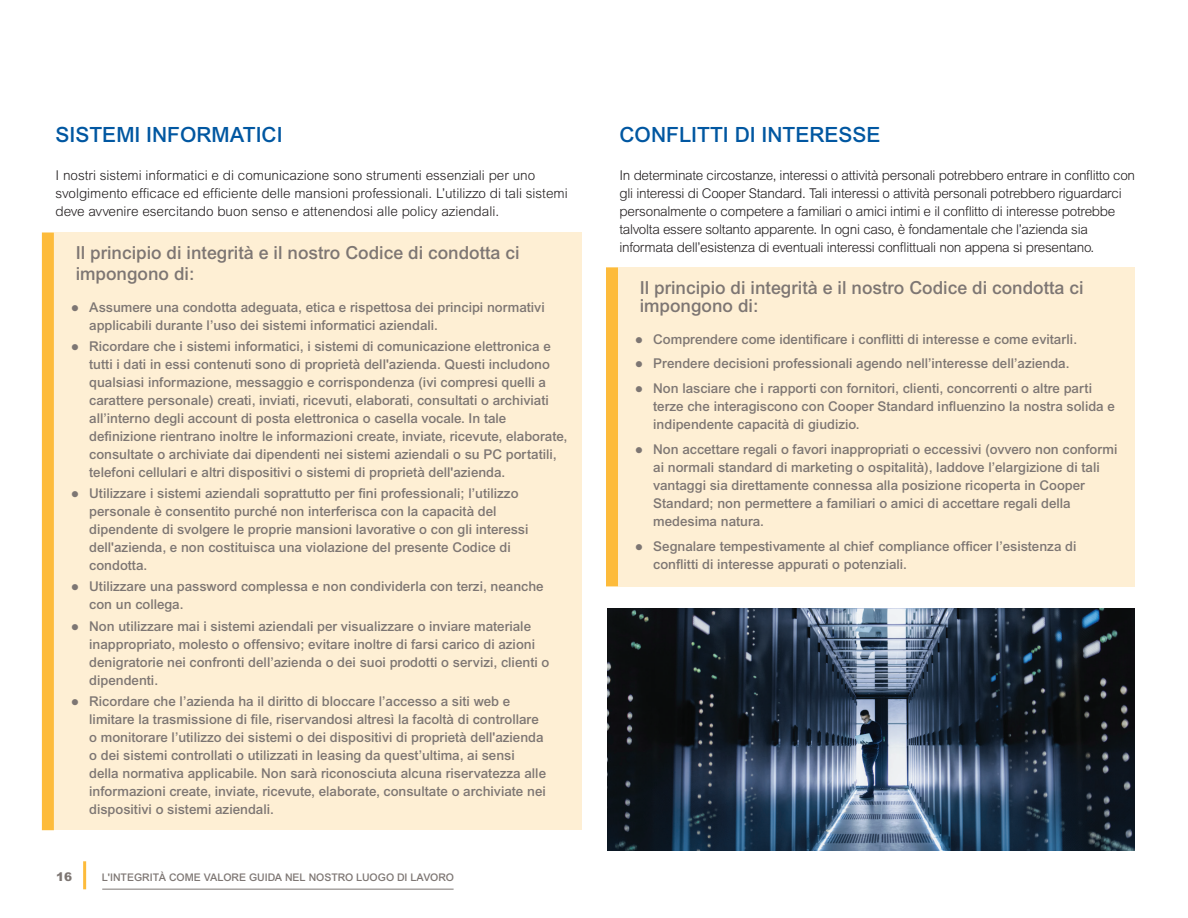
<style>
.page{position:relative;width:1188px;height:918px;background:#fff}
.page>*{position:absolute;margin:0;border:0;box-sizing:border-box;transform-origin:0 0}
.t1{font:500 21px "Arial MT Std";color:#0157a1}
.t2{font:500 18px/21.6px "Arial MT Std";color:#7d7673}
.t3{font:500 13.5px/18px "Arial MT Std";color:#7d7673}
.t4{font:300 13.5px/18px "Arial MT Std";letter-spacing:-.02em;color:#231f20}
.t5{font:300 13.5px/18px "Arial MT Std";color:#231f20}
.t6{font:900 12px "Arial MT Std";color:#7d7673}
.t7{font:500 10.5px "Arial MT Std";color:#7d7673}
</style>
<div class="page">
<hr style="left:102px;top:889px;width:352px;height:1px;background:#7d7673">
<hr style="left:83px;top:861px;width:3px;height:28px;background:#fdbb3b">
<div style="left:54px;top:232px;width:528px;height:598px;background:#feefd4"></div>
<div style="left:42px;top:232px;width:12px;height:598px;background:#fdbb3b"></div>
<div style="left:618px;top:267px;width:517px;height:319px;background:#feefd4"></div>
<div style="left:606px;top:267px;width:12px;height:319px;background:#fdbb3b"></div>
<img style="left:608px;top:608px;width:526px;height:242px">
<h1 class="t1" style="left:56px;top:122px;width:229px">SISTEMI INFORMATICI</h1>
<p class="t5" style="left:56px;top:166px;width:514px">I nostri sistemi informatici e di comunicazione sono strumenti essenziali per uno svolgimento efficace ed efficiente delle mansioni professionali. L’utilizzo di tali sistemi deve avvenire esercitando buon senso e attenendosi alle policy aziendali.</p>
<h2 class="t2" style="left:76px;top:241px;width:445px">Il principio di integrità e il nostro Codice di condotta ci impongono di:</h2>
<p class="t3" style="left:89px;top:298px;width:457px;text-indent:-18px">● Assumere una condotta adeguata, etica e rispettosa dei principi normativi applicabili durante l’uso dei sistemi informatici aziendali.</p>
<p class="t3" style="left:89px;top:337px;width:479px;text-indent:-18px">● Ricordare che i sistemi informatici, i sistemi di comunicazione elettronica e tutti i dati in essi contenuti sono di proprietà dell'azienda. Questi includono qualsiasi informazione, messaggio e corrispondenza (ivi compresi quelli a carattere personale) creati, inviati, ricevuti, elaborati, consultati o archiviati all’interno degli account di posta elettronica o casella vocale. In tale definizione rientrano inoltre le informazioni create, inviate, ricevute, elaborate, consultate o archiviate dai dipendenti nei sistemi aziendali o su PC portatili, telefoni cellulari e altri dispositivi o sistemi di proprietà dell'azienda.</p>
<p class="t3" style="left:89px;top:484px;width:441px;text-indent:-18px">● Utilizzare i sistemi aziendali soprattutto per fini professionali; l’utilizzo personale è consentito purché non interferisca con la capacità del dipendente di svolgere le proprie mansioni lavorative o con gli interessi dell'azienda, e non costituisca una violazione del presente Codice di condotta.</p>
<p class="t3" style="left:89px;top:577px;width:456px;text-indent:-18px">● Utilizzare una password complessa e non condividerla con terzi, neanche con un collega.</p>
<p class="t3" style="left:89px;top:617px;width:462px;text-indent:-18px">● Non utilizzare mai i sistemi aziendali per visualizzare o inviare materiale inappropriato, molesto o offensivo; evitare inoltre di farsi carico di azioni denigratorie nei confronti dell’azienda o dei suoi prodotti o servizi, clienti o dipendenti.</p>
<p class="t3" style="left:89px;top:692px;width:458px;text-indent:-18px">● Ricordare che l’azienda ha il diritto di bloccare l’accesso a siti web e limitare la trasmissione di file, riservandosi altresì la facoltà di controllare o monitorare l’utilizzo dei sistemi o dei dispositivi di proprietà dell'azienda o dei sistemi controllati o utilizzati in leasing da quest’ultima, ai sensi della normativa applicabile. Non sarà riconosciuta alcuna riservatezza alle informazioni create, inviate, ricevute, elaborate, consultate o archiviate nei dispositivi o sistemi aziendali.</p>
<p class="t6" style="left:56px;top:869px;width:18px">16</p>
<p class="t7" style="left:102px;top:871px;width:354px">L'INTEGRITÀ COME VALORE GUIDA NEL NOSTRO LUOGO DI LAVORO</p>
<h1 class="t1" style="left:620px;top:122px;width:263px">CONFLITTI DI INTERESSE</h1>
<p class="t4" style="left:620px;top:166px;width:517px">In determinate circostanze, interessi o attività personali potrebbero entrare in conflitto con gli interessi di Cooper Standard. Tali interessi o attività personali potrebbero riguardarci personalmente o competere a familiari o amici intimi e il conflitto di interesse potrebbe talvolta essere soltanto apparente. In ogni caso, è fondamentale che l’azienda sia informata dell’esistenza di eventuali interessi conflittuali non appena si presentano.</p>
<h2 class="t2" style="left:640px;top:279px;width:445px;line-height:18px">Il principio di integrità e il nostro Codice di condotta ci impongono di:</h2>
<p class="t3" style="left:635px;top:330px;width:443px">● Comprendere come identificare i conflitti di interesse e come evitarli.</p>
<p class="t3" style="left:635px;top:355px;width:436px">● Prendere decisioni professionali agendo nell’interesse dell’azienda.</p>
<p class="t3" style="left:653px;top:379px;width:463px;text-indent:-18px">● Non lasciare che i rapporti con fornitori, clienti, concorrenti o altre parti terze che interagiscono con Cooper Standard influenzino la nostra solida e indipendente capacità di giudizio.</p>
<p class="t3" style="left:653px;top:440px;width:466px;text-indent:-18px">● Non accettare regali o favori inappropriati o eccessivi (ovvero non conformi ai normali standard di marketing o ospitalità), laddove l’elargizione di tali vantaggi sia direttamente connessa alla posizione ricoperta in Cooper Standard; non permettere a familiari o amici di accettare regali della medesima natura.</p>
<p class="t3" style="left:653px;top:537px;width:425px;text-indent:-18px">● Segnalare tempestivamente al chief compliance officer l’esistenza di conflitti di interesse appurati o potenziali.</p>
</div>
